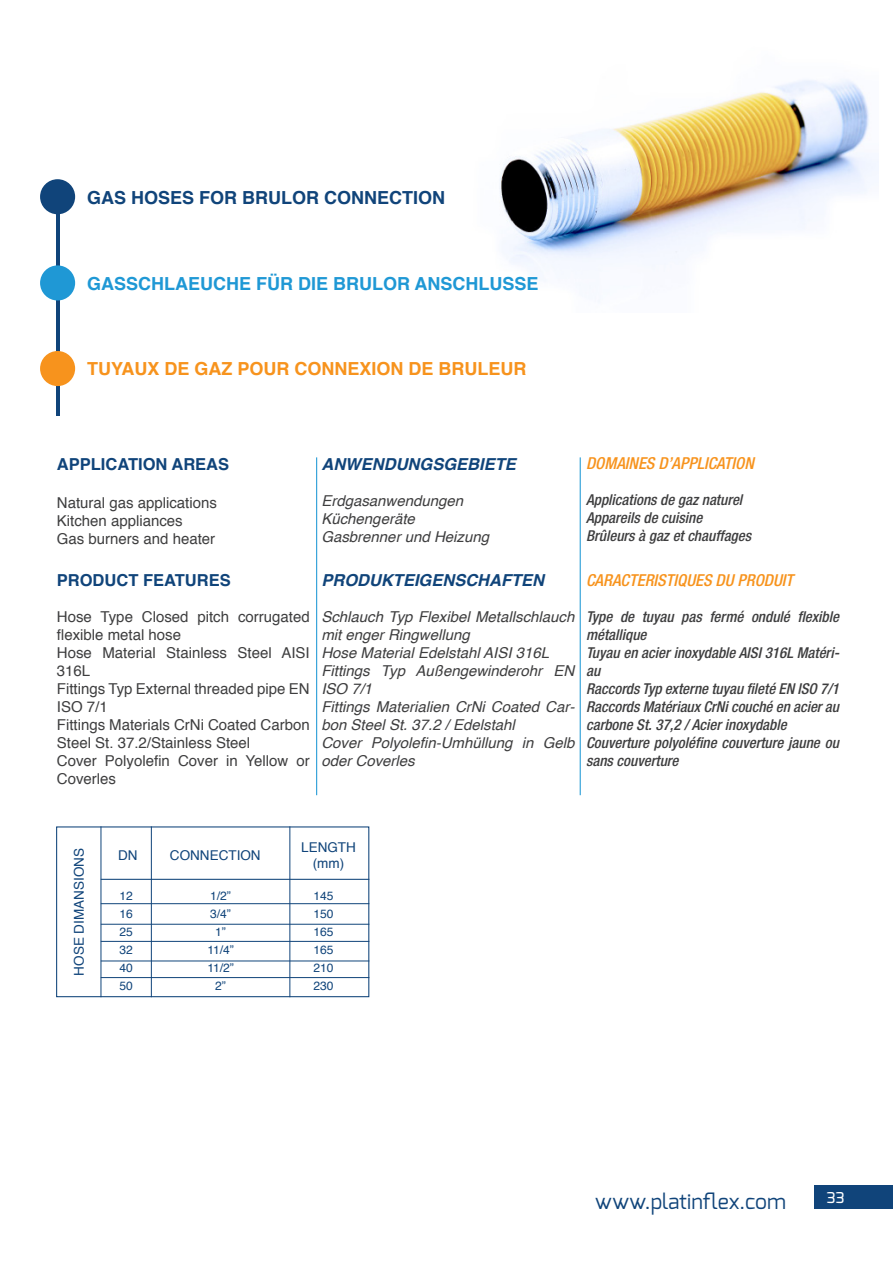
<style>
.page{position:relative;width:893px;height:1263px;background:#fff}
.page>*{position:absolute;margin:0;border:0;box-sizing:border-box;transform-origin:0 0}
.t1{font:21px "Exo";color:#10447a}
.t2{font:700 18px "Helvetica";color:#1f98d5}
.t3{font:700 18px "Helvetica";color:#f7931d}
.t4{font:700 18px "Helvetica";color:#10447a}
.t5{font:italic 500 condensed 16.5px "Helvetica Neue LT Std";color:#f7931d}
.t6{font:italic 700 16.5px "Helvetica";color:#10447a}
.t7{font:700 16.5px "Helvetica";color:#10447a}
.t8{font:italic 500 condensed 15px/18px "Helvetica Neue LT Std";color:#3e3e3f}
.t9{font:15px/18px "Helvetica";color:#3e3e3f}
.t10{font:italic 15px/18px "Helvetica";color:#3e3e3f}
.t11{font:500 15px "Exo";color:#fff}
.t12{font:13.5px "Helvetica";color:#10447a}
.t13{font:12px "Helvetica";color:#10447a}
</style>
<div class="page">
<div style="left:814px;top:1185px;width:79px;height:24px;background:#10447a"></div>
<img style="left:499px;top:79px;width:380px;height:194px">
<hr style="left:56px;top:181px;width:3px;height:235px;background:#10447a">
<div style="left:40px;top:179px;width:35px;height:35px;background:#10447a;border-radius:50%"></div>
<div style="left:40px;top:265px;width:35px;height:35px;background:#1f98d5;border-radius:50%"></div>
<div style="left:40px;top:351px;width:35px;height:35px;background:#f7931d;border-radius:50%"></div>
<hr style="left:316px;top:457px;width:1px;height:338px;background:#1f98d5">
<hr style="left:580px;top:457px;width:1px;height:338px;background:#1f98d5">
<div style="left:56px;top:826px;width:313px;height:171px;border:1px solid #10447a"></div>
<hr style="left:151px;top:826px;width:1px;height:171px;background:#10447a">
<hr style="left:101px;top:826px;width:1px;height:171px;background:#10447a">
<hr style="left:290px;top:826px;width:1px;height:171px;background:#10447a">
<hr style="left:101px;top:879px;width:268px;height:1px;background:#10447a">
<hr style="left:101px;top:903px;width:268px;height:1px;background:#10447a">
<hr style="left:101px;top:941px;width:268px;height:1px;background:#10447a">
<hr style="left:101px;top:977px;width:268px;height:1px;background:#10447a">
<hr style="left:101px;top:924px;width:268px;height:1px;background:#10447a">
<hr style="left:101px;top:961px;width:268px;height:1px;background:#10447a">
<p class="t4" style="left:87px;top:183px;width:360px">GAS HOSES FOR BRULOR CONNECTION</p>
<p class="t2" style="left:87px;top:269px;width:453px">GASSCHLAEUCHE FÜR DIE BRULOR ANSCHLUSSE</p>
<p class="t3" style="left:87px;top:354px;width:441px">TUYAUX DE GAZ POUR CONNEXION DE BRULEUR</p>
<p class="t7" style="left:57px;top:451px;width:174px">APPLICATION AREAS</p>
<p class="t9" style="left:57px;top:494px;width:162px">Natural gas applications</p>
<p class="t9" style="left:57px;top:512px;width:127px">Kitchen appliances</p>
<p class="t9" style="left:57px;top:530px;width:160px">Gas burners and heater</p>
<p class="t7" style="left:57px;top:567px;width:175px">PRODUCT FEATURES</p>
<p class="t9" style="left:57px;top:608px;width:254px">Hose Type Closed pitch corrugated flexible metal hose</p>
<p class="t9" style="left:57px;top:644px;width:254px">Hose Material Stainless Steel AISI<br>316L</p>
<p class="t9" style="left:57px;top:680px;width:254px">Fittings Typ External threaded pipe EN<br>ISO 7/1</p>
<p class="t9" style="left:57px;top:716px;width:254px">Fittings Materials CrNi Coated Carbon<br>Steel St. 37.2/Stainless Steel</p>
<p class="t9" style="left:57px;top:752px;width:254px">Cover Polyolefin Cover in Yellow or<br>Coverles</p>
<p class="t6" style="left:321px;top:450px;width:196px">ANWENDUNGSGEBIETE</p>
<p class="t10" style="left:321px;top:492px;width:143px">Erdgasanwendungen</p>
<p class="t10" style="left:321px;top:510px;width:95px">Küchengeräte</p>
<p class="t10" style="left:321px;top:528px;width:169px">Gasbrenner und Heizung</p>
<p class="t6" style="left:321px;top:567px;width:224px">PRODUKTEIGENSCHAFTEN</p>
<p class="t10" style="left:321px;top:608px;width:254px">Schlauch Typ Flexibel Metallschlauch mit enger Ringwellung</p>
<p class="t10" style="left:321px;top:644px;width:229px">Hose Material Edelstahl AISI 316L</p>
<p class="t10" style="left:321px;top:662px;width:254px">Fittings Typ Außengewinderohr EN<br>ISO 7/1</p>
<p class="t10" style="left:321px;top:698px;width:255px">Fittings Materialien CrNi Coated Car&shy;bon Steel St. 37.2 / Edelstahl</p>
<p class="t10" style="left:321px;top:734px;width:254px">Cover Polyolefin-Umhüllung in Gelb oder Coverles</p>
<p class="t5" style="left:586px;top:453px;width:169px">DOMAINES D’APPLICATION</p>
<p class="t8" style="left:586px;top:491px;width:158px">Applications de gaz naturel</p>
<p class="t8" style="left:586px;top:509px;width:118px">Appareils de cuisine</p>
<p class="t8" style="left:586px;top:527px;width:167px">Brûleurs à gaz et chauffages</p>
<p class="t5" style="left:586px;top:570px;width:209px">CARACTERISTIQUES DU PRODUIT</p>
<p class="t8" style="left:586px;top:607px;width:254px">Type de tuyau pas fermé ondulé flexible métallique</p>
<p class="t8" style="left:586px;top:643px;width:255px">Tuyau en acier inoxydable AISI 316L Matéri&shy;au</p>
<p class="t8" style="left:586px;top:679px;width:254px">Raccords Typ externe tuyau fileté EN ISO 7/1</p>
<p class="t8" style="left:586px;top:697px;width:254px">Raccords Matériaux CrNi couché en acier au carbone St. 37,2 / Acier inoxydable</p>
<p class="t8" style="left:586px;top:733px;width:254px">Couverture polyoléfine couverture jaune ou sans couverture</p>
<p class="t12" style="left:69px;top:975px;width:129px;rotate:-90deg">HOSE DIMANSIONS</p>
<p class="t12" style="left:118px;top:844px;width:21px">DN</p>
<p class="t12" style="left:170px;top:844px;width:92px">CONNECTION</p>
<p class="t13" style="left:119px;top:886px;width:15px">12</p>
<p class="t13" style="left:119px;top:904px;width:15px">16</p>
<p class="t13" style="left:119px;top:922px;width:15px">25</p>
<p class="t13" style="left:119px;top:940px;width:15px">32</p>
<p class="t13" style="left:119px;top:958px;width:15px">40</p>
<p class="t13" style="left:119px;top:976px;width:15px">50</p>
<p class="t13" style="left:210px;top:886px;width:22px">1/2”</p>
<p class="t13" style="left:210px;top:904px;width:22px">3/4”</p>
<p class="t13" style="left:215px;top:922px;width:12px">1”</p>
<p class="t13" style="left:207px;top:940px;width:28px">11/4”</p>
<p class="t13" style="left:207px;top:958px;width:28px">11/2”</p>
<p class="t13" style="left:215px;top:976px;width:12px">2”</p>
<p class="t12" style="left:301px;top:836px;width:56px">LENGTH</p>
<p class="t12" style="left:313px;top:852px;width:33px">(mm)</p>
<p class="t13" style="left:314px;top:886px;width:22px">145</p>
<p class="t13" style="left:314px;top:904px;width:22px">150</p>
<p class="t13" style="left:314px;top:922px;width:22px">165</p>
<p class="t13" style="left:314px;top:940px;width:22px">165</p>
<p class="t13" style="left:314px;top:958px;width:22px">210</p>
<p class="t13" style="left:314px;top:976px;width:22px">230</p>
<h1 class="t1" style="left:595px;top:1188px;width:192px">www.platinflex.com</h1>
<p class="t11" style="left:827px;top:1188px;width:19px">33</p>
</div>
